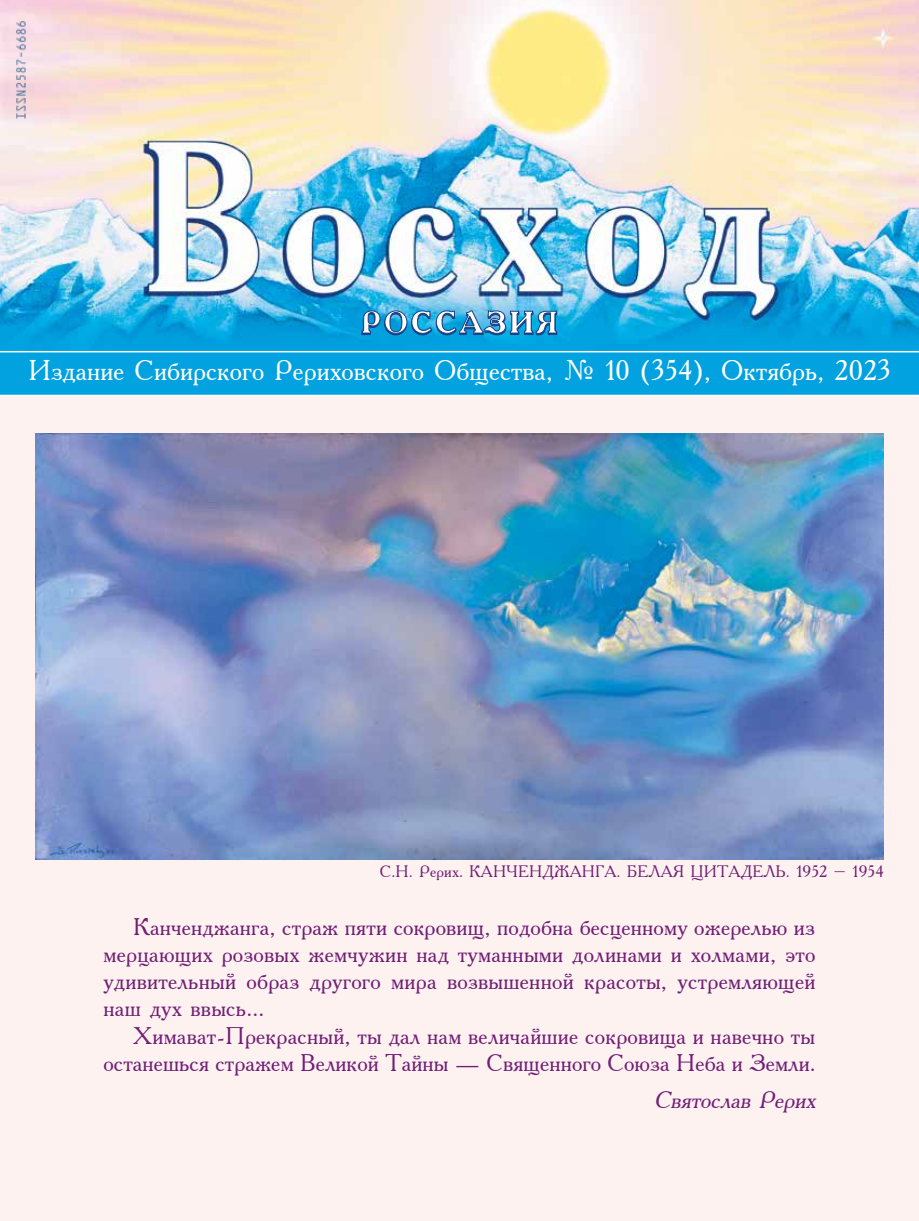
<style>
.page{position:relative;width:919px;height:1221px;background:#fff}
.page>*{position:absolute;margin:0;border:0;box-sizing:border-box;transform-origin:0 0}
.t1{font:28.5px "Academy";letter-spacing:.005em;color:#fff}
.t2{font:24px/27px "Academy";letter-spacing:.01em;color:#711f76;text-align:justify}
.t3{font:italic 24px "Academy";color:#711f76}
.t4{font:16.5px "Academy";letter-spacing:.01em;color:#711f76}
</style>
<div class="page">
<div style="left:0;top:7px;width:918px;height:1213px;background:#fef2f0"></div>
<img style="left:0;top:0;width:918px;height:395px">
<hr style="left:0;top:351px;width:918px;height:1px;background:#fff">
<hr style="left:0;top:395px;width:918px;height:1px;background:#fff">
<img style="left:361px;top:288px;width:196px;height:53px">
<img style="left:16px;top:20px;width:10px;height:100px">
<img style="left:35px;top:433px;width:848px;height:426px">
<p class="t1" style="left:28px;top:352px;width:863px">Издание Сибирского Рериховского Общества, № 10 (354), Октябрь, 2023</p>
<p class="t4" style="left:380px;top:861px;width:505px">С.Н. Рерих. КАНЧЕНДЖАНГА. БЕЛАЯ ЦИТАДЕЛЬ. 1952 – 1954</p>
<p class="t2" style="left:103px;top:912px;width:713px;text-indent:30px">Канченджанга, страж пяти сокровищ, подобна бесценному ожерелью из мерцающих розовых жемчужин над туманными долинами и холмами, это удивительный образ другого мира возвышенной красоты, устремляющей наш дух ввысь...</p>
<p class="t2" style="left:103px;top:1021px;width:713px;text-align:right">Химават-Прекрасный, ты дал нам величайшие сокровища и навечно ты останешься стражем Великой Тайны — Священного Союза Неба и Земли.</p>
<p class="t3" style="left:654px;top:1084px;width:168px">Святослав Рерих</p>
</div>
